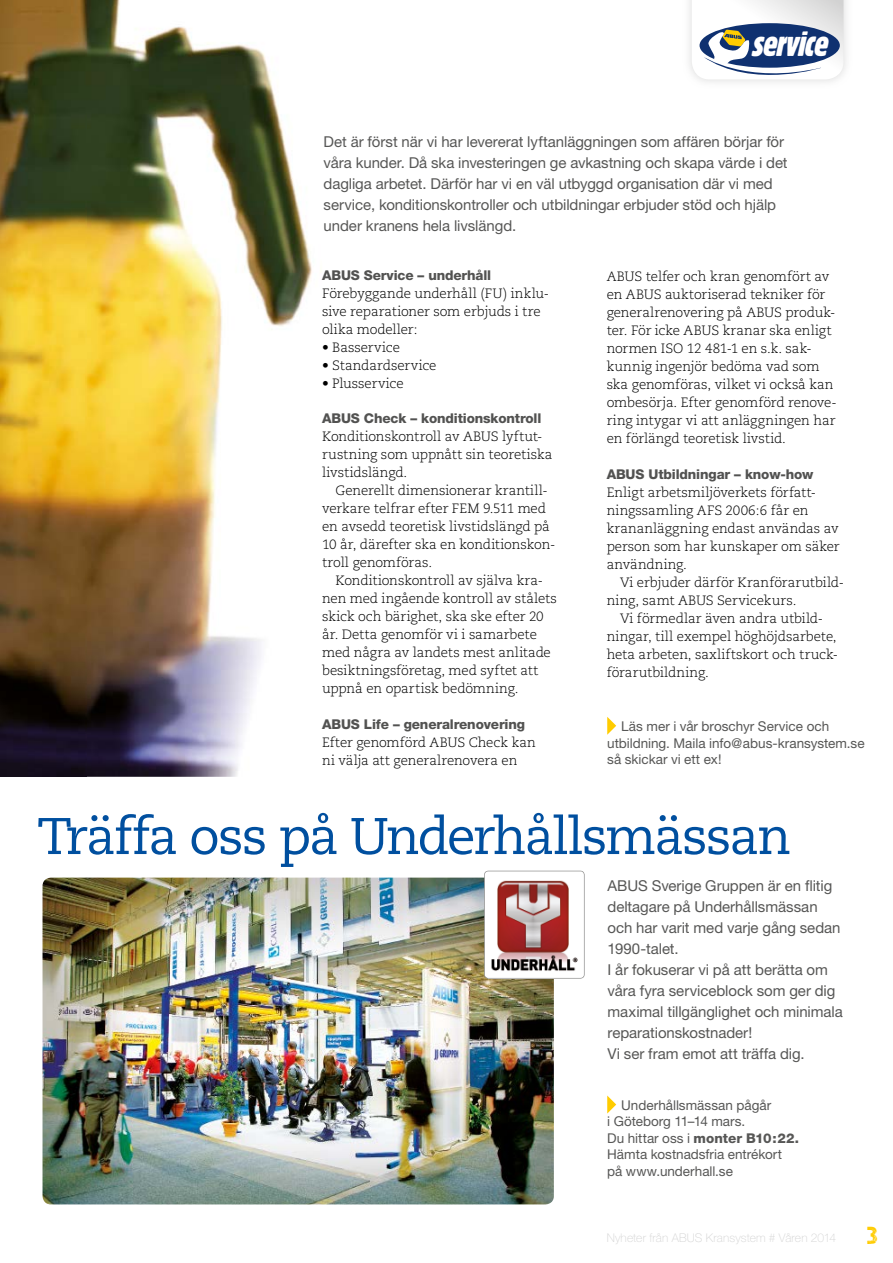
<style>
.page{position:relative;width:893px;height:1263px;background:#fff}
.page>*{position:absolute;margin:0;border:0;box-sizing:border-box;transform-origin:0 0}
.t1{font:51.45px "Caecilia Roman Os F";letter-spacing:-.04em;color:#004f9f}
.t2{font:34.5px "Block BE Extra Cn It";color:#fff}
.t3{font:24.6px "Captureit";color:#fc0}
.t4{font:15px/21px "Helvetica Neue";letter-spacing:-.005em;color:#575756}
.t5{font:300 13.5px/18px "Caecilia";letter-spacing:-.01em;color:#000}
.t6{font:13.5px/16.5px "Helvetica Neue";color:#575756}
.t7{font:800 13.5px "Helvetica Neue";letter-spacing:-.01em;color:#525251}
.t8{font:100 12px "Helvetica Neue";letter-spacing:.01em;color:#d2d2d2}
.s1{font-weight:800}
</style>
<div class="page">
<img style="left:86px;top:0;width:226px;height:569px">
<img style="left:49px;top:569px;width:212px;height:208px">
<img style="left:0;top:776px;width:49px;height:1px">
<img style="left:0;top:0;width:86px;height:776px">
<img style="left:43px;top:878px;width:511px;height:326px">
<svg style="left:607px;top:1095px;width:9px;height:18px"></svg>
<svg style="left:607px;top:717px;width:9px;height:18px"></svg>
<svg style="left:484px;top:871px;width:101px;height:108px"></svg>
<img style="left:689px;top:0;width:157px;height:72px">
<svg style="left:692px;top:0;width:151px;height:82px"></svg>
<h2 class="t2" style="left:751px;top:24px;width:77px">service</h2>
<p class="t4" style="left:324px;top:131px;width:466px">Det är först när vi har levererat lyftanläggningen som affären börjar för våra kunder. Då ska investeringen ge avkastning och skapa värde i det dagliga arbetet. Därför har vi en väl utbyggd organisation där vi med service, konditionskontroller och utbildningar erbjuder stöd och hjälp under kranens hela livslängd.</p>
<p class="t7" style="left:322px;top:268px;width:171px">ABUS Service – underhåll</p>
<p class="t5" style="left:322px;top:285px;width:228px">Förebyggande underhåll (FU) inklu&shy;sive reparationer som erbjuds i tre olika modeller:</p>
<p class="t5" style="left:322px;top:339px;width:79px">• Basservice</p>
<p class="t5" style="left:322px;top:357px;width:116px">• Standardservice</p>
<p class="t5" style="left:322px;top:375px;width:83px">• Plusservice</p>
<p class="t7" style="left:322px;top:410px;width:221px">ABUS Check – konditionskontroll</p>
<p class="t5" style="left:322px;top:427px;width:232px">Konditionskontroll av ABUS lyftut&shy;rustning som uppnått sin teoretiska livstidslängd.</p>
<p class="t5" style="left:322px;top:481px;width:235px;text-indent:13px">Generellt dimensionerar krantill&shy;verkare telfrar efter FEM 9.511 med en avsedd teoretisk livstidslängd på 10 år, därefter ska en konditionskon&shy;troll genomföras.</p>
<p class="t5" style="left:322px;top:571px;width:236px;text-indent:13px">Konditionskontroll av själva kra&shy;nen med ingående kontroll av stålets skick och bärighet, ska ske efter 20 år. Detta genomför vi i samarbete med några av landets mest anlitade besiktningsföretag, med syftet att uppnå en opartisk bedömning.</p>
<p class="t7" style="left:322px;top:716px;width:204px">ABUS Life – generalrenovering</p>
<p class="t5" style="left:322px;top:733px;width:215px">Efter genomförd ABUS Check kan ni välja att generalrenovera en</p>
<p class="t5" style="left:607px;top:268px;width:232px">ABUS telfer och kran genomfört av en ABUS auktoriserad tekniker för generalrenovering på ABUS produk&shy;ter. För icke ABUS kranar ska enligt normen ISO 12 481-1 en s.k. sak&shy;kunnig ingenjör bedöma vad som ska genomföras, vilket vi också kan ombesörja. Efter genomförd renove&shy;ring intygar vi att anläggningen har en förlängd teoretisk livstid.</p>
<p class="t7" style="left:607px;top:466px;width:208px">ABUS Utbildningar – know-how</p>
<p class="t5" style="left:607px;top:484px;width:235px">Enligt arbetsmiljöverkets författ&shy;ningssamling AFS 2006:6 får en krananläggning endast användas av person som har kunskaper om säker användning.</p>
<p class="t5" style="left:620px;top:574px;width:226px">Vi erbjuder därför Kranförarutbild-</p>
<p class="t5" style="left:607px;top:592px;width:191px">ning, samt ABUS Servicekurs.</p>
<p class="t5" style="left:620px;top:610px;width:205px">Vi förmedlar även andra utbild-</p>
<p class="t5" style="left:607px;top:628px;width:231px">ningar, till exempel höghöjdsarbete,</p>
<p class="t5" style="left:607px;top:646px;width:233px">heta arbeten, saxliftskort och truck-</p>
<p class="t5" style="left:607px;top:664px;width:104px">förarutbildning.</p>
<p class="t6" style="left:607px;top:718px;width:259px;text-indent:14px">Läs mer i vår broschyr Service och utbildning. Maila info@abus-kransystem.se så skickar vi ett ex!</p>
<h1 class="t1" style="left:37px;top:806px;width:755px">Träffa oss på Underhållsmässan</h1>
<p class="t4" style="left:607px;top:875px;width:237px">ABUS Sverige Gruppen är en flitig deltagare på Underhållsmässan och har varit med varje gång sedan<br>1990-talet.<br>I år fokuserar vi på att berätta om våra fyra serviceblock som ger dig maximal tillgänglighet och minimala reparationskostnader!<br>Vi ser fram emot att träffa dig.</p>
<p class="t6" style="left:607px;top:1097px;width:193px;text-indent:14px">Underhållsmässan pågår<br>i Göteborg 11–14 mars.<br>Du hittar oss i <span class="s1">monter B10:22.<br></span>Hämta kostnadsfria entrékort på www.underhall.se</p>
<p class="t8" style="left:607px;top:1231px;width:231px">Nyheter från ABUS Kransystem # Våren 2014</p>
<h3 class="t3" style="left:868px;top:1222px;width:12px">3</h3>
</div>
